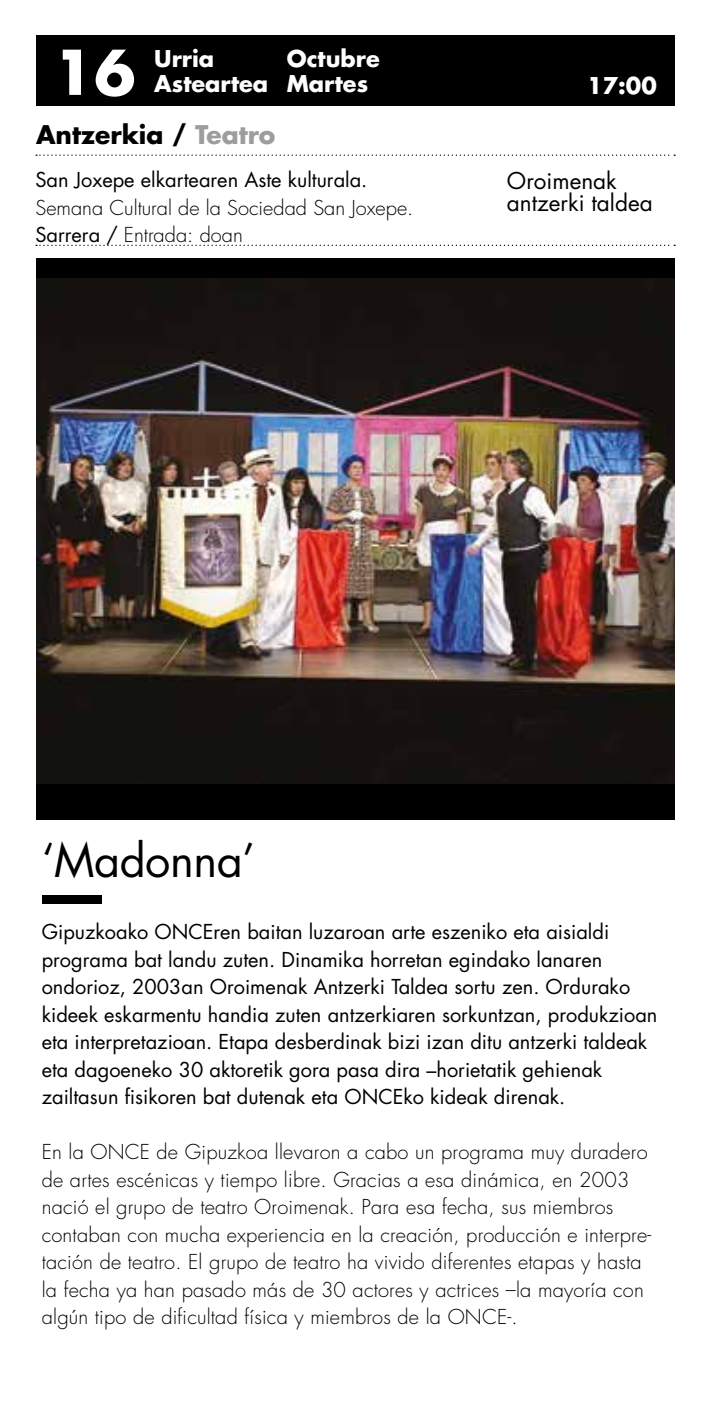
<style>
.page{position:relative;width:709px;height:1418px;background:#fff}
.page>*{position:absolute;margin:0;border:0;box-sizing:border-box;transform-origin:0 0}
.t1{font:700 60px "Futura Std";color:#fff}
.t2{font:45px "Futura Std";letter-spacing:-.01em;color:#000}
.t3{font:700 25px "Futura Std";color:#000}
.t4{font:700 22.5px "Futura Std";color:#fff}
.t5{font:22.5px/22.5px "Futura Std";color:#000}
.t6{font:300 20px/27.5px "Futura Std";letter-spacing:.01em;color:#000}
.t7{font:20px/27.5px "Futura Std";color:#000}
.s1{color:#9d9d9c}
.s2{font-weight:400}
</style>
<div class="page">
<div style="left:36px;top:258px;width:638px;height:561px;background:#000"></div>
<img style="left:36px;top:278px;width:638px;height:505px">
<div style="left:36px;top:35px;width:638px;height:71px;background:#000"></div>
<svg style="left:36px;top:154px;width:639px;height:2px"></svg>
<svg style="left:36px;top:245px;width:639px;height:1px"></svg>
<div style="left:42px;top:895px;width:59px;height:9px;background:#000"></div>
<p class="t4" style="left:154px;top:43px;width:62px">Urria</p>
<p class="t4" style="left:287px;top:43px;width:95px">Octubre</p>
<h1 class="t1" style="left:53px;top:32px;width:84px">16</h1>
<p class="t4" style="left:154px;top:68px;width:215px">Asteartea Martes</p>
<p class="t4" style="left:587px;top:70px;width:71px">17:00</p>
<p class="t3" style="left:36px;top:118px;width:241px">Antzerkia / <span class="s1">Teatro</span></p>
<p class="t7" style="left:35px;top:166px;width:333px">San Joxepe elkartearen Aste kulturala.</p>
<p class="t6" style="left:35px;top:194px;width:379px">Semana Cultural de la Sociedad San Joxepe.<br><span class="s2">Sarrera /</span> Entrada: doan</p>
<p class="t5" style="left:507px;top:169px;width:147px">Oroimenak antzerki taldea</p>
<h2 class="t2" style="left:42px;top:831px;width:215px">‘Madonna’</h2>
<p class="t7" style="left:42px;top:918px;width:617px">Gipuzkoako ONCEren baitan luzaroan arte eszeniko eta aisialdi programa bat landu zuten. Dinamika horretan egindako lanaren ondorioz, 2003an Oroimenak Antzerki Taldea sortu zen. Ordurako kideek eskarmentu handia zuten antzerkiaren sorkuntzan, produkzioan eta interpretazioan. Etapa desberdinak bizi izan ditu antzerki taldeak eta dagoeneko 30 aktoretik gora pasa dira –horietatik gehienak zailtasun fisikoren bat dutenak eta ONCEko kideak direnak.</p>
<p class="t6" style="left:42px;top:1138px;width:611px">En la ONCE de Gipuzkoa llevaron a cabo un programa muy duradero de artes escénicas y tiempo libre. Gracias a esa dinámica, en 2003 nació el grupo de teatro Oroimenak. Para esa fecha, sus miembros contaban con mucha experiencia en la creación, producción e interpre&shy;tación de teatro. El grupo de teatro ha vivido diferentes etapas y hasta la fecha ya han pasado más de 30 actores y actrices –la mayoría con algún tipo de dificultad física y miembros de la ONCE-.</p>
</div>
